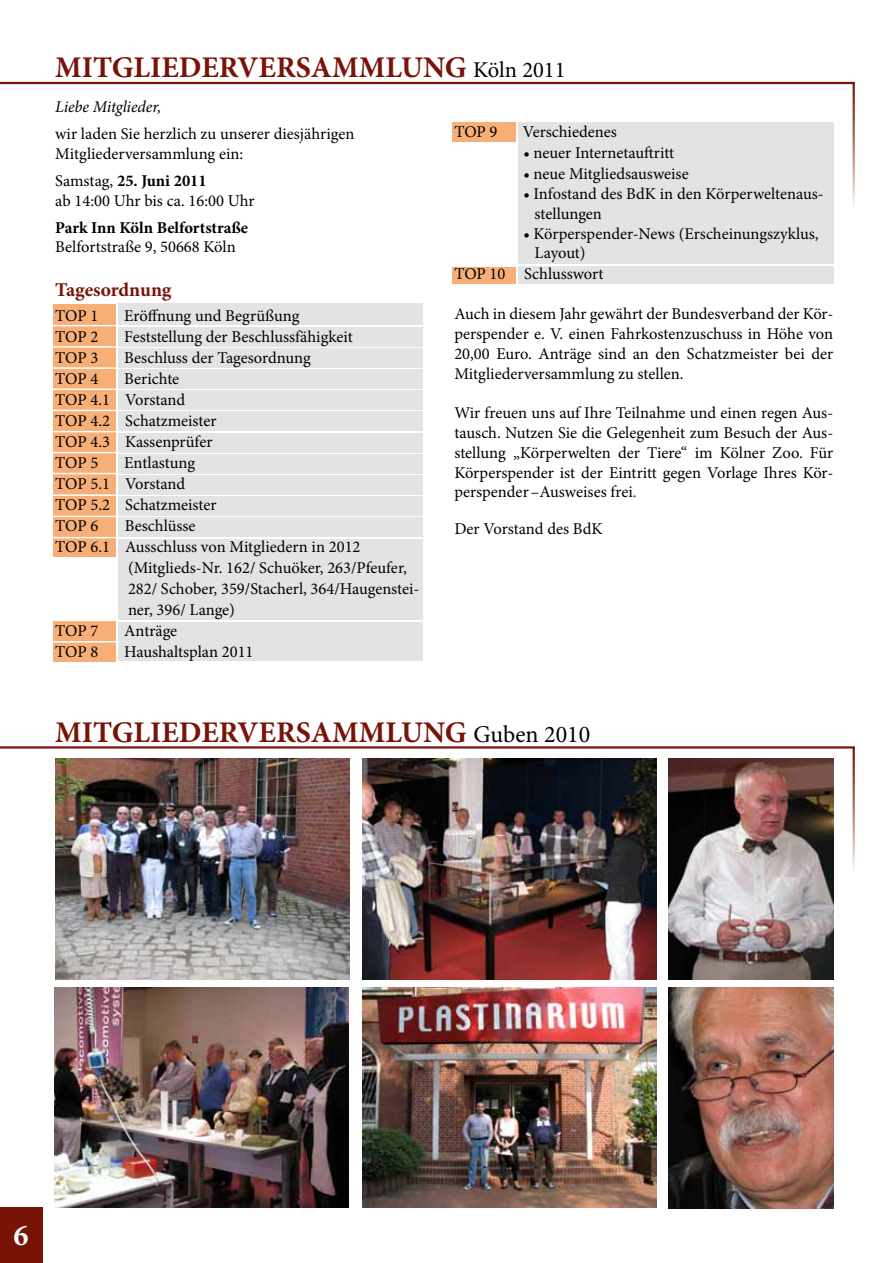
<style>
.page{position:relative;width:893px;height:1263px;background:#fff}
.page>*{position:absolute;margin:0;border:0;box-sizing:border-box;transform-origin:0 0}
.t1{font:700 30px "Minion Pro";color:#781308}
.t2{font:700 30px "Minion Pro";color:#fff}
.t3{font:700 19.5px "Minion Pro";color:#781308}
.t4{font:16.5px/19.8px "Minion Pro";color:#000}
.t5{font:700 16.5px "Minion Pro";letter-spacing:-.005em;color:#000}
.t6{font:italic 16.5px "Minion Pro";letter-spacing:-.005em;color:#000}
.s1{font-weight:400;font-size:22.5px;color:#000}
.s2{font-weight:700}
.s3{color:#781308}
.s4{font-weight:400;font-size:24px;color:#000}
</style>
<div class="page">
<img style="left:55px;top:759px;width:294px;height:220px">
<img style="left:362px;top:759px;width:294px;height:220px">
<img style="left:55px;top:987px;width:294px;height:221px">
<img style="left:668px;top:759px;width:165px;height:220px">
<img style="left:668px;top:988px;width:165px;height:220px">
<img style="left:362px;top:988px;width:294px;height:220px">
<div style="left:54px;top:304px;width:62px;height:357px;background:#f7af77"></div>
<div style="left:118px;top:304px;width:305px;height:21px;background:#e3e3e3"></div>
<div style="left:518px;top:266px;width:315px;height:17px;background:#e3e3e3"></div>
<div style="left:518px;top:122px;width:315px;height:142px;background:#e3e3e3"></div>
<div style="left:118px;top:327px;width:305px;height:19px;background:#e3e3e3"></div>
<div style="left:118px;top:348px;width:305px;height:19px;background:#e3e3e3"></div>
<div style="left:118px;top:369px;width:305px;height:19px;background:#e3e3e3"></div>
<div style="left:118px;top:391px;width:305px;height:19px;background:#e3e3e3"></div>
<div style="left:118px;top:412px;width:305px;height:19px;background:#e3e3e3"></div>
<div style="left:118px;top:433px;width:305px;height:19px;background:#e3e3e3"></div>
<div style="left:118px;top:454px;width:305px;height:19px;background:#e3e3e3"></div>
<div style="left:118px;top:475px;width:305px;height:19px;background:#e3e3e3"></div>
<div style="left:118px;top:496px;width:305px;height:20px;background:#e3e3e3"></div>
<div style="left:118px;top:518px;width:305px;height:19px;background:#e3e3e3"></div>
<div style="left:118px;top:539px;width:305px;height:81px;background:#e3e3e3"></div>
<div style="left:118px;top:622px;width:305px;height:19px;background:#e3e3e3"></div>
<div style="left:118px;top:642px;width:305px;height:19px;background:#e3e3e3"></div>
<div style="left:453px;top:122px;width:63px;height:161px;background:#f7af77"></div>
<hr style="left:37px;top:325px;width:82px;height:1px;background:#fff">
<hr style="left:37px;top:346px;width:82px;height:2px;background:#fff">
<hr style="left:37px;top:367px;width:82px;height:2px;background:#fff">
<hr style="left:37px;top:388px;width:82px;height:2px;background:#fff">
<hr style="left:37px;top:410px;width:82px;height:1px;background:#fff">
<hr style="left:37px;top:431px;width:82px;height:1px;background:#fff">
<hr style="left:37px;top:452px;width:82px;height:1px;background:#fff">
<hr style="left:37px;top:473px;width:82px;height:1px;background:#fff">
<hr style="left:37px;top:494px;width:82px;height:2px;background:#fff">
<hr style="left:37px;top:516px;width:82px;height:1px;background:#fff">
<hr style="left:37px;top:537px;width:82px;height:1px;background:#fff">
<hr style="left:37px;top:620px;width:82px;height:1px;background:#fff">
<hr style="left:37px;top:641px;width:82px;height:1px;background:#fff">
<div style="left:48px;top:557px;width:70px;height:63px;background:#fff"></div>
<div style="left:446px;top:142px;width:71px;height:124px;background:#fff"></div>
<div style="left:0;top:1208px;width:43px;height:55px;background:#781308"></div>
<hr style="left:0;top:82px;width:855px;height:2px;background:#781308">
<hr style="left:0;top:746px;width:855px;height:2px;background:#781308">
<h1 class="t1" style="left:55px;top:46px;width:512px">MITGLIEDERVERSAMMLUNG <span class="s1">Köln 2011</span></h1>
<p class="t6" style="left:55px;top:95px;width:107px">Liebe Mitglieder,</p>
<p class="t4" style="left:55px;top:124px;width:301px">wir laden Sie herzlich zu unserer diesjährigen<br>Mitgliederversammlung ein:</p>
<p class="t4" style="left:55px;top:171px;width:201px">Samstag, <span class="s2">25. Juni 2011<br></span>ab 14:00 Uhr bis ca. 16:00 Uhr</p>
<p class="t5" style="left:55px;top:216px;width:194px">Park Inn Köln Belfortstraße</p>
<p class="t4" style="left:55px;top:237px;width:182px">Belfortstraße 9, 50668 Köln</p>
<p class="t3" style="left:55px;top:276px;width:118px">Tagesordnung</p>
<p class="t4" style="left:55px;top:306px;width:45px">TOP 1</p>
<p class="t4" style="left:124px;top:306px;width:177px">Eröffnung und Begrüßung</p>
<p class="t4" style="left:55px;top:327px;width:45px">TOP 2</p>
<p class="t4" style="left:124px;top:327px;width:230px">Feststellung der Beschlussfähigkeit</p>
<p class="t4" style="left:55px;top:348px;width:45px">TOP 3</p>
<p class="t4" style="left:124px;top:348px;width:188px">Beschluss der Tagesordnung</p>
<p class="t4" style="left:55px;top:369px;width:45px">TOP 4</p>
<p class="t4" style="left:55px;top:368px;width:163px;line-height:21px;text-indent:69px">Berichte<br>TOP 4.1 Vorstand<br>TOP 4.2 Schatzmeister<br>TOP 4.3 Kassenprüfer<br>TOP 5</p>
<p class="t4" style="left:55px;top:452px;width:163px;line-height:21px;text-indent:69px">Entlastung<br>TOP 5.1 Vorstand<br>TOP 5.2 Schatzmeister<br>TOP 6</p>
<p class="t4" style="left:125px;top:516px;width:72px">Beschlüsse</p>
<p class="t4" style="left:55px;top:537px;width:307px">TOP 6.1 Ausschluss von Mitgliedern in 2012</p>
<p class="t4" style="left:128px;top:558px;width:280px">(Mitglieds-Nr. 162/ Schuöker, 263/Pfeufer,</p>
<p class="t4" style="left:128px;top:579px;width:293px">282/ Schober, 359/Stacherl, 364/Haugenstei-</p>
<p class="t4" style="left:128px;top:600px;width:108px">ner, 396/ Lange)</p>
<p class="t4" style="left:55px;top:621px;width:45px">TOP 7</p>
<p class="t4" style="left:124px;top:621px;width:55px">Anträge</p>
<p class="t4" style="left:55px;top:642px;width:45px">TOP 8</p>
<p class="t4" style="left:124px;top:642px;width:131px">Haushaltsplan 2011</p>
<p class="t4" style="left:454px;top:122px;width:45px">TOP 9</p>
<p class="t4" style="left:523px;top:122px;width:96px">Verschiedenes</p>
<p class="t4" style="left:523px;top:143px;width:152px">• neuer Internetauftritt</p>
<p class="t4" style="left:523px;top:164px;width:167px">• neue Mitgliedsausweise</p>
<p class="t4" style="left:535px;top:184px;width:291px;text-indent:-11px">• Infostand des BdK in den Körperweltenaus&shy;stellungen</p>
<p class="t4" style="left:523px;top:224px;width:297px">• Körperspender-News (Erscheinungszyklus,</p>
<p class="t4" style="left:535px;top:243px;width:53px">Layout)</p>
<p class="t4" style="left:454px;top:264px;width:151px">TOP 10 Schlusswort</p>
<p class="t4" style="left:454px;top:304px;width:380px;text-align:justify">Auch in diesem Jahr gewährt der Bundesverband der Kör&shy;perspender e. V. einen Fahrkostenzuschuss in Höhe von 20,00 Euro. Anträge sind an den Schatzmeister bei der Mitgliederversammlung zu stellen.</p>
<p class="t4" style="left:454px;top:403px;width:380px;text-align:justify">Wir freuen uns auf Ihre Teilnahme und einen regen Aus&shy;tausch. Nutzen Sie die Gelegenheit zum Besuch der Aus&shy;stellung „Körperwelten der Tiere“ im Kölner Zoo. Für Körperspender ist der Eintritt gegen Vorlage Ihres Kör&shy;perspender–Ausweises frei<span class="s3">.</span></p>
<p class="t4" style="left:454px;top:519px;width:150px">Der Vorstand des BdK</p>
<h1 class="t1" style="left:55px;top:711px;width:536px">MITGLIEDERVERSAMMLUNG <span class="s4">Guben 2010</span></h1>
<h1 class="t2" style="left:13px;top:1215px;width:16px">6</h1>
</div>
